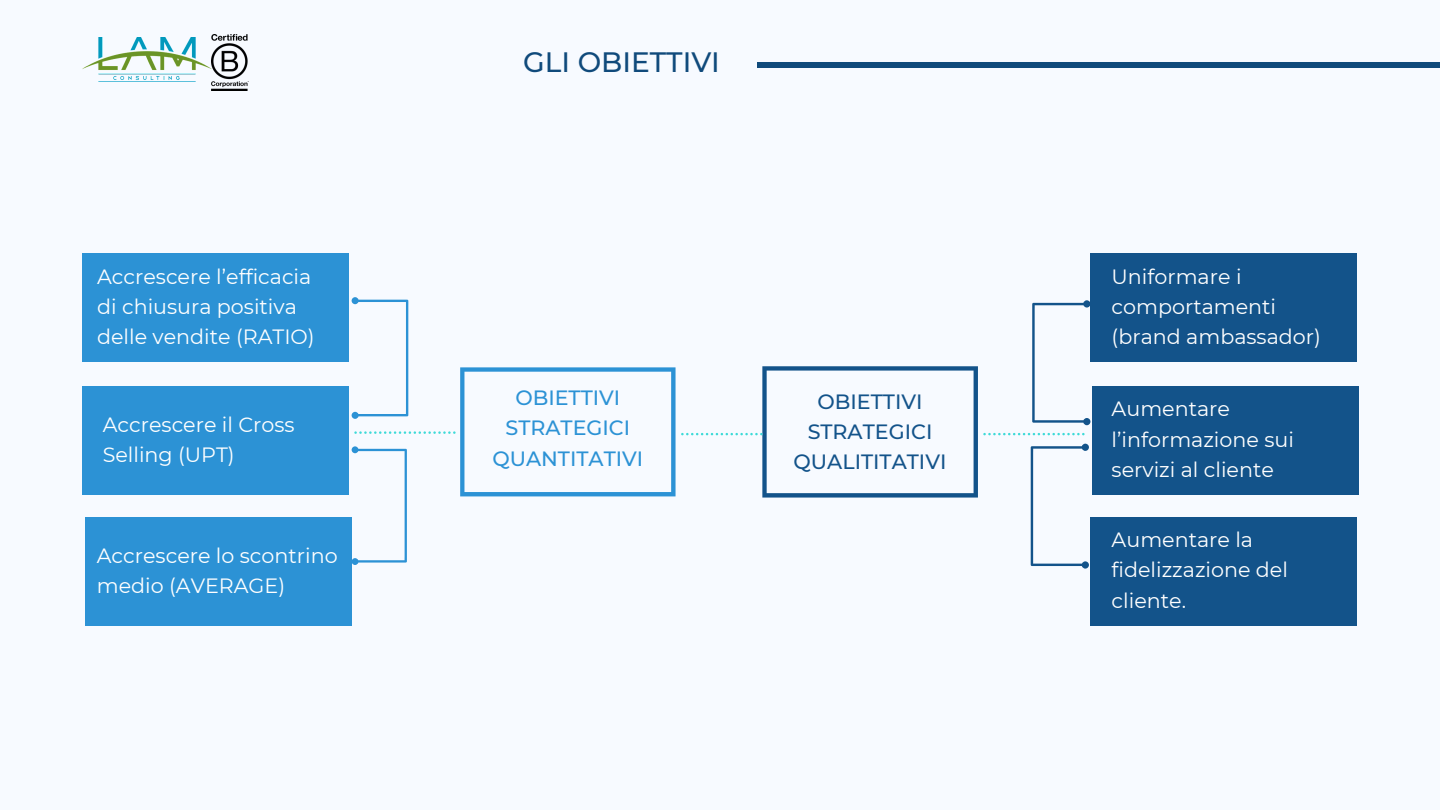
<style>
.page{position:relative;width:1440px;height:810px;background:#f7faff}
.page>*{position:absolute;margin:0;border:0;box-sizing:border-box;transform-origin:0 0}
.t1{font:500 28px "Montserrat";color:#104a7b}
.t2{font:20.7px/30.2px "Montserrat";color:#fff}
.t3{font:500 20.7px/30.2px "Montserrat";color:#13538a;text-align:center}
.t4{font:500 20.7px/30.2px "Montserrat";color:#2c92d5;text-align:center}
</style>
<div class="page">
<div style="left:758px;top:63px;width:682px;height:5px;background:#104a7b"></div>
<div style="left:1091px;top:254px;width:266px;height:108px;background:#13538a"></div>
<div style="left:1093px;top:386px;width:266px;height:109px;background:#13538a"></div>
<div style="left:1090px;top:517px;width:266px;height:109px;background:#13538a"></div>
<div style="left:82px;top:254px;width:267px;height:108px;background:#2c92d5"></div>
<div style="left:82px;top:386px;width:267px;height:109px;background:#2c92d5"></div>
<div style="left:86px;top:517px;width:266px;height:109px;background:#2c92d5"></div>
<svg style="left:352px;top:297px;width:738px;height:272px"></svg>
<img style="left:82px;top:38px;width:129px;height:42px">
<img style="left:211px;top:35px;width:38px;height:56px">
<p class="t2" style="left:97px;top:262px;width:219px">Accrescere l’efficacia di chiusura positiva delle vendite (RATIO)</p>
<p class="t2" style="left:103px;top:409px;width:193px">Accrescere il Cross<br>Selling (UPT)</p>
<p class="t2" style="left:97px;top:540px;width:242px">Accrescere lo scontrino medio (AVERAGE)</p>
<h1 class="t1" style="left:523px;top:45px;width:198px">GLI OBIETTIVI</h1>
<p class="t4" style="left:492px;top:383px;width:152px">OBIETTIVI<br>STRATEGICI<br>QUANTITATIVI</p>
<p class="t3" style="left:794px;top:386px;width:154px">OBIETTIVI<br>STRATEGICI<br>QUALITITATIVI</p>
<p class="t2" style="left:1112px;top:262px;width:211px">Uniformare i comportamenti (brand ambassador)</p>
<p class="t2" style="left:1112px;top:394px;width:184px">Aumentare l’informazione sui servizi al cliente</p>
<p class="t2" style="left:1112px;top:525px;width:178px">Aumentare la fidelizzazione del cliente.</p>
</div>
